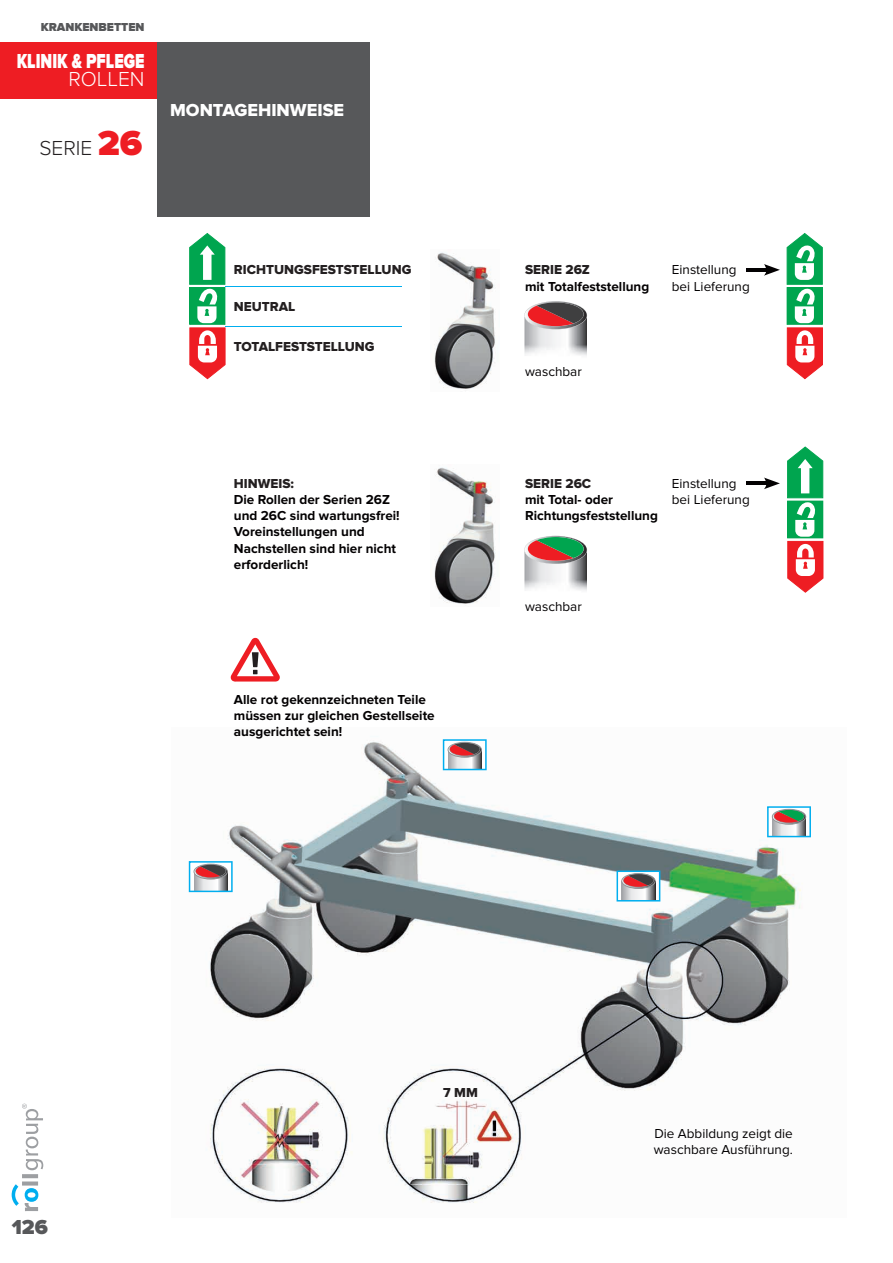
<style>
.page{position:relative;width:893px;height:1263px;background:#fff}
.page>*{position:absolute;margin:0;border:0;box-sizing:border-box;transform-origin:0 0}
.t1{font:900 21px "Proxima Nova";color:#fff;scale:.75 1}
.t2{font:300 21px "Proxima Nova";color:#231f20}
.t3{font:300 21px "Proxima Nova";color:#fff}
.t4{font:900 21px "Proxima Nova";color:#57585a}
.t5{font:18px "Proxima Nova Extrabld";color:#fff}
.t6{font:700 13.5px/16.2px "Proxima Nova";color:#030102}
.t7{font:13.5px/16.2px "Proxima Nova";color:#030102}
.t8{font:13.5px "Proxima Nova Extrabld";color:#231f20}
.t9{font:900 12px "Proxima Nova";color:#57585a}
.s1{font-weight:900;font-size:36px;color:#ee1d23}
</style>
<div class="page">
<div style="left:0;top:43px;width:157px;height:56px;background:#ee1d23"></div>
<div style="left:157px;top:43px;width:213px;height:174px;background:#57585a"></div>
<hr style="left:226px;top:286px;width:176px;height:1px;background:#00aeef">
<hr style="left:226px;top:326px;width:176px;height:1px;background:#00aeef">
<img style="left:434px;top:252px;width:62px;height:137px">
<img style="left:434px;top:467px;width:62px;height:137px">
<img style="left:188px;top:739px;width:623px;height:464px">
<svg style="left:189px;top:233px;width:36px;height:146px"></svg>
<svg style="left:787px;top:233px;width:36px;height:146px"></svg>
<svg style="left:787px;top:446px;width:36px;height:147px"></svg>
<hr style="left:746px;top:268px;width:23px;height:3px;background:#030102">
<svg style="left:764px;top:264px;width:16px;height:12px"></svg>
<hr style="left:746px;top:482px;width:23px;height:3px;background:#030102">
<svg style="left:764px;top:477px;width:16px;height:12px"></svg>
<svg style="left:231px;top:638px;width:49px;height:43px"></svg>
<img style="left:524px;top:301px;width:63px;height:28px">
<img style="left:528px;top:302px;width:56px;height:24px">
<svg style="left:528px;top:308px;width:5px;height:4px"></svg>
<img style="left:537px;top:302px;width:41px;height:21px">
<img style="left:524px;top:536px;width:63px;height:28px">
<img style="left:528px;top:537px;width:56px;height:24px">
<img style="left:528px;top:547px;width:34px;height:14px">
<img style="left:537px;top:537px;width:46px;height:21px">
<svg style="left:617px;top:870px;width:43px;height:31px"></svg>
<svg style="left:443px;top:739px;width:44px;height:31px"></svg>
<svg style="left:189px;top:861px;width:44px;height:31px"></svg>
<svg style="left:767px;top:806px;width:44px;height:31px"></svg>
<svg style="left:12px;top:1104px;width:31px;height:107px"></svg>
<p class="t9" style="left:41px;top:20px;width:105px">KRANKENBETTEN</p>
<h1 class="t1" style="left:17px;top:49px;width:172px">KLINIK &amp; PFLEGE</h1>
<h1 class="t3" style="left:68px;top:67px;width:78px">ROLLEN</h1>
<h1 class="t2" style="left:39px;top:136px;width:105px">SERIE <span class="s1">26</span></h1>
<h2 class="t5" style="left:170px;top:100px;width:176px">MONTAGEHINWEISE</h2>
<p class="t8" style="left:234px;top:262px;width:179px">RICHTUNGSFESTSTELLUNG</p>
<p class="t8" style="left:525px;top:262px;width:66px">SERIE 26Z</p>
<p class="t6" style="left:525px;top:278px;width:126px">mit Totalfeststellung</p>
<p class="t8" style="left:234px;top:298px;width:63px">NEUTRAL</p>
<p class="t8" style="left:234px;top:338px;width:142px">TOTALFESTSTELLUNG</p>
<p class="t7" style="left:525px;top:364px;width:58px">waschbar</p>
<p class="t7" style="left:672px;top:262px;width:79px">Einstellung bei Lieferung</p>
<p class="t8" style="left:234px;top:476px;width:62px">HINWEIS:</p>
<p class="t6" style="left:234px;top:492px;width:167px">Die Rollen der Serien 26Z und 26C sind wartungsfrei!<br>Voreinstellungen und<br>Nachstellen sind hier nicht erforderlich!</p>
<p class="t6" style="left:234px;top:691px;width:202px">Alle rot gekennzeichneten Teile müssen zur gleichen Gestellseite ausgerichtet sein!</p>
<p class="t8" style="left:525px;top:476px;width:68px">SERIE 26C</p>
<p class="t6" style="left:525px;top:492px;width:134px">mit Total- oder<br>Richtungsfeststellung</p>
<p class="t7" style="left:672px;top:475px;width:79px">Einstellung bei Lieferung</p>
<p class="t7" style="left:525px;top:598px;width:58px">waschbar</p>
<h1 class="t4" style="left:12px;top:1214px;width:38px">126</h1>
<p class="t8" style="left:443px;top:1084px;width:36px">7 MM</p>
<p class="t7" style="left:654px;top:1125px;width:141px">Die Abbildung zeigt die waschbare Ausführung.</p>
</div>
